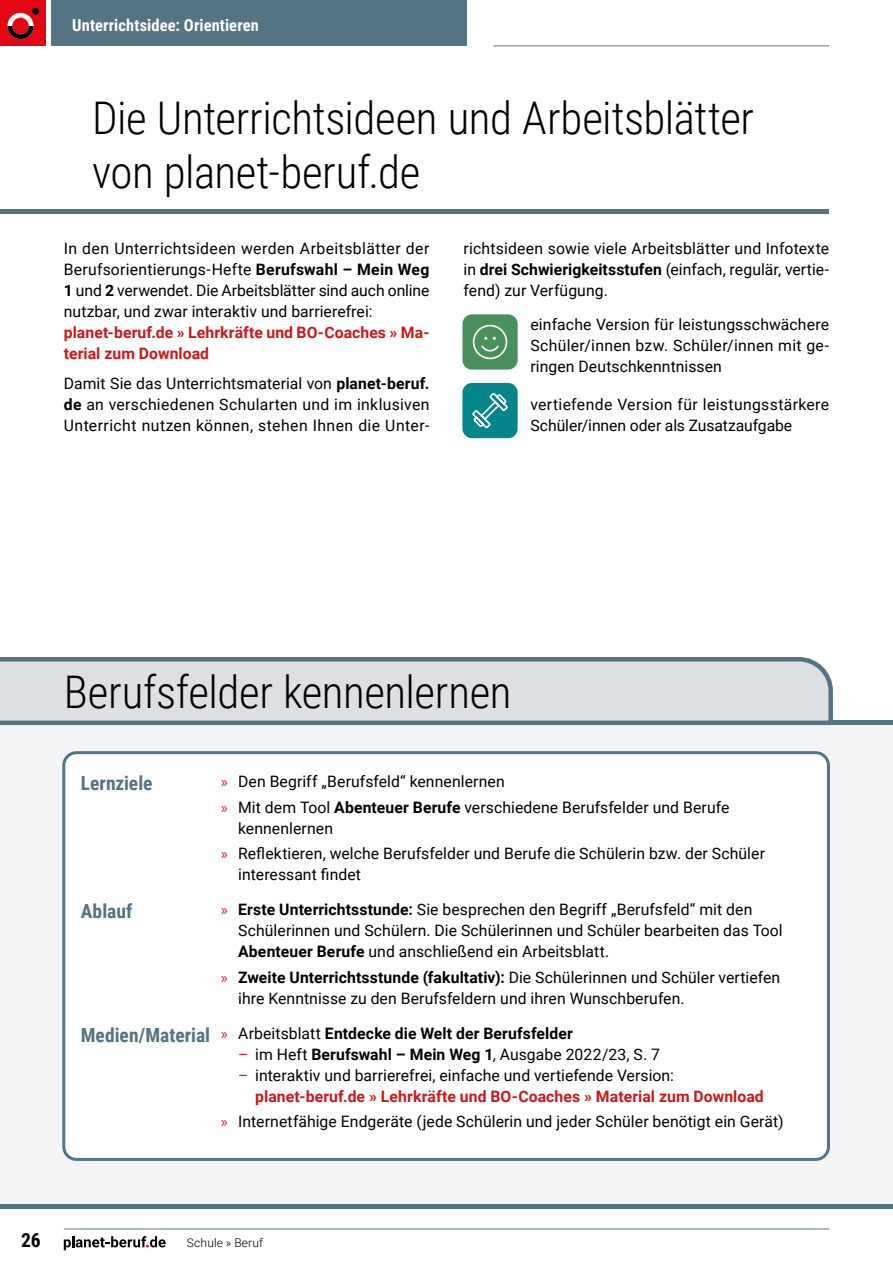
<style>
.page{position:relative;width:893px;height:1263px;background:#fff}
.page>*{position:absolute;margin:0;border:0;box-sizing:border-box;transform-origin:0 0}
.H1_Überschrift{font:300 45px/54px "Roboto Condensed";letter-spacing:-.01em;color:#000}
.H2_Headline_im_Fließ{font:700 19.5px "Roboto Condensed";color:#547483}
.t1{font:700 19.5px "Roboto Condensed";color:#000}
.t2{font:700 16.5px "Roboto Condensed";letter-spacing:.005em;color:#fff}
.p_Fliesstext{font:15.75px/21px "Roboto";letter-spacing:.005em;color:#000}
.p_Fliesstext-2{font:700 15.75px/21px "Roboto";letter-spacing:.005em;color:#cd1719}
.t3{font:700 15.75px "Roboto";letter-spacing:.005em;color:#000}
.t4{font:300 12px "Roboto";letter-spacing:.015em;color:#000}
.s1{font-weight:700}
.s2{font-family:"Myriad Pro";color:#cd1719}
.s3{font-family:"Myriad Pro";font-weight:400;color:#cd1719}
.s4{font-weight:400}
.s5{color:#cd1719}
.s6{font-weight:400;color:#000}
</style>
<div class="page">
<div style="left:0;top:725px;width:893px;height:479px;background:#f3f4f6"></div>
<div style="left:0;top:1204px;width:893px;height:5px;background:#547483"></div>
<hr style="left:0;top:721px;width:893px;height:4px;background:#547483">
<hr style="left:493px;top:46px;width:336px;height:1px;background:#547483">
<div style="left:51px;top:0;width:416px;height:46px;background:#547483"></div>
<div style="left:0;top:0;width:46px;height:46px;background:#e30613"></div>
<hr style="left:64px;top:1228px;width:765px;height:1px;background:#547483">
<svg style="left:64px;top:1236px;width:102px;height:14px"></svg>
<svg style="left:7px;top:13px;width:27px;height:13px"></svg>
<svg style="left:7px;top:26px;width:27px;height:13px"></svg>
<div style="left:32px;top:8px;width:7px;height:7px;background:#000;border-radius:50%"></div>
<svg style="left:0;top:657px;width:835px;height:64px;background:#d1d6db"></svg>
<div style="left:64px;top:753px;width:764px;height:406px;background:#fff;border-radius:13px"></div>
<div style="left:62px;top:751px;width:768px;height:410px;border:3px solid #547483;border-radius:13px"></div>
<div style="left:0;top:209px;width:828px;height:5px;background:#547483"></div>
<div style="left:462px;top:314px;width:56px;height:56px;background:#48915b;border-radius:10px"></div>
<div style="left:473px;top:325px;width:34px;height:34px;border:2px solid #fff;border-radius:50%"></div>
<svg style="left:481px;top:337px;width:18px;height:15px"></svg>
<div style="left:462px;top:383px;width:56px;height:55px;background:#03868a;border-radius:10px"></div>
<svg style="left:472px;top:392px;width:36px;height:37px"></svg>
<p class="t2" style="left:72px;top:14px;width:188px">Unterrichtsidee: Orientieren</p>
<h1 class="H1_Überschrift" style="left:92px;top:89px;width:663px">Die Unterrichtsideen und Arbeitsblätter von planet-beruf.de</h1>
<p class="p_Fliesstext" style="left:64px;top:237px;width:367px;text-align:justify">In den Unterrichtsideen werden Arbeitsblätter der Berufsorientierungs-Hefte <span class="s1">Berufswahl – Mein Weg 1</span> und <span class="s1">2</span> verwendet. Die Arbeitsblätter sind auch online nutzbar, und zwar interaktiv und barrierefrei:</p>
<p class="p_Fliesstext-2" style="left:64px;top:321px;width:367px">planet-beruf.de » Lehrkräfte und BO-Coaches » Ma&shy;terial zum Download</p>
<p class="p_Fliesstext" style="left:64px;top:372px;width:367px;text-align:justify">Damit Sie das Unterrichtsmaterial von <span class="s1">planet-beruf. de</span> an verschiedenen Schularten und im inklusiven Unterricht nutzen können, stehen Ihnen die Unter-</p>
<p class="p_Fliesstext" style="left:463px;top:237px;width:367px;text-align:justify">richtsideen sowie viele Arbeitsblätter und Infotexte in <span class="s1">drei Schwierigkeitsstufen</span> (einfach, regulär, vertie&shy;fend) zur Verfügung.</p>
<p class="p_Fliesstext" style="left:530px;top:313px;width:300px;text-align:justify">einfache Version für leistungsschwächere Schüler/innen bzw. Schüler/innen mit ge&shy;ringen Deutschkenntnissen</p>
<p class="p_Fliesstext" style="left:530px;top:393px;width:300px">vertiefende Version für leistungsstärkere<br>Schüler/innen oder als Zusatzaufgabe</p>
<h1 class="H1_Überschrift" style="left:64px;top:663px;width:449px">Berufsfelder kennenlernen</h1>
<h2 class="H2_Headline_im_Fließ" style="left:81px;top:770px;width:73px">Lernziele</h2>
<p class="p_Fliesstext" style="left:221px;top:771px;width:285px"><span class="s2">»</span> Den Begriff „Berufsfeld“ kennenlernen</p>
<p class="p_Fliesstext" style="left:238px;top:796px;width:493px;text-indent:-17px"><span class="s2">»</span> Mit dem Tool <span class="s1">Abenteuer Berufe</span> verschiedene Berufsfelder und Berufe kennenlernen</p>
<p class="p_Fliesstext" style="left:238px;top:842px;width:528px;text-indent:-17px"><span class="s2">»</span> Reflektieren, welche Berufsfelder und Berufe die Schülerin bzw. der Schüler interessant findet</p>
<h2 class="H2_Headline_im_Fließ" style="left:81px;top:898px;width:53px">Ablauf</h2>
<p class="p_Fliesstext" style="left:238px;top:899px;width:546px;text-indent:-17px"><span class="s2">»</span> <span class="s1">Erste Unterrichtsstunde:</span> Sie besprechen den Begriff „Berufsfeld“ mit den<br>Schülerinnen und Schülern. Die Schülerinnen und Schüler bearbeiten das Tool<br><span class="s1">Abenteuer Berufe</span> und anschließend ein Arbeitsblatt.</p>
<p class="p_Fliesstext" style="left:238px;top:966px;width:544px;text-indent:-17px"><span class="s2">»</span> <span class="s1">Zweite Unterrichtsstunde (fakultativ):</span> Die Schülerinnen und Schüler vertiefen ihre Kenntnisse zu den Berufsfeldern und ihren Wunschberufen.</p>
<h2 class="H2_Headline_im_Fließ" style="left:81px;top:1021px;width:131px">Medien/Material</h2>
<p class="t3" style="left:221px;top:1022px;width:353px"><span class="s3">»</span> <span class="s4">Arbeitsblatt</span> Entdecke die Welt der Berufsfelder</p>
<p class="p_Fliesstext" style="left:238px;top:1043px;width:423px"><span class="s5">–</span> im Heft <span class="s1">Berufswahl – Mein Weg 1</span>, Ausgabe 2022/23, S. 7</p>
<p class="p_Fliesstext-2" style="left:255px;top:1064px;width:510px;text-indent:-17px"><span class="s4">–</span> <span class="s6">interaktiv und barrierefrei, einfache und vertiefende Version: </span>planet-beruf.de » Lehrkräfte und BO-Coaches » Material zum Download</p>
<p class="p_Fliesstext" style="left:221px;top:1111px;width:564px"><span class="s2">»</span> Internetfähige Endgeräte (jede Schülerin und jeder Schüler benötigt ein Gerät)</p>
<p class="t1" style="left:21px;top:1226px;width:21px">26</p>
<p class="t4" style="left:187px;top:1234px;width:78px">Schule » Beruf</p>
</div>
